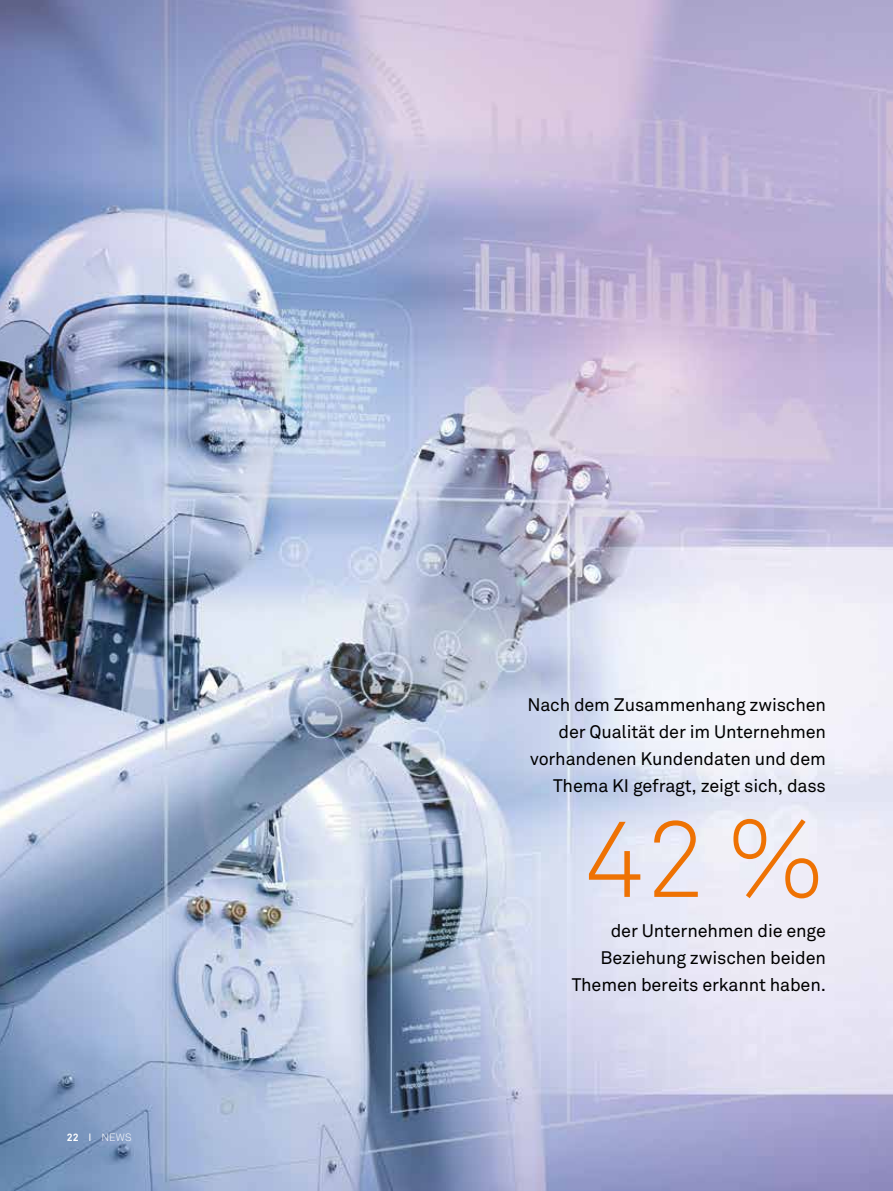
<style>
.page{position:relative;width:893px;height:1191px;background:#fff}
.page>*{position:absolute;margin:0;border:0;box-sizing:border-box;transform-origin:0 0}
.t1{font:300 108px "Akkurat Std";color:#ee7203}
.t2{font:18px/27px "Akkurat Std";letter-spacing:-.01em;color:#000;text-align:right}
.t3{font:300 10.5px "Akkurat Std";color:#fff}
.s1{font-weight:700}
.s2{font-weight:400}
</style>
<div class="page">
<img style="left:0;top:0;width:893px;height:1191px">
<p class="t3" style="left:67px;top:1131px;width:66px"><span class="s1">22</span> <span class="s2">I</span> NEWS</p>
<p class="t2" style="left:527px;top:691px;width:300px">Nach dem Zusammenhang zwischen der Qualität der im Unternehmen vorhandenen Kundendaten und dem<br>Thema KI gefragt, zeigt sich, dass</p>
<h1 class="t1" style="left:583px;top:795px;width:244px">42 %</h1>
<p class="t2" style="left:572px;top:917px;width:256px">der Unternehmen die enge<br>Beziehung zwischen beiden<br>Themen bereits erkannt haben.</p>
</div>
